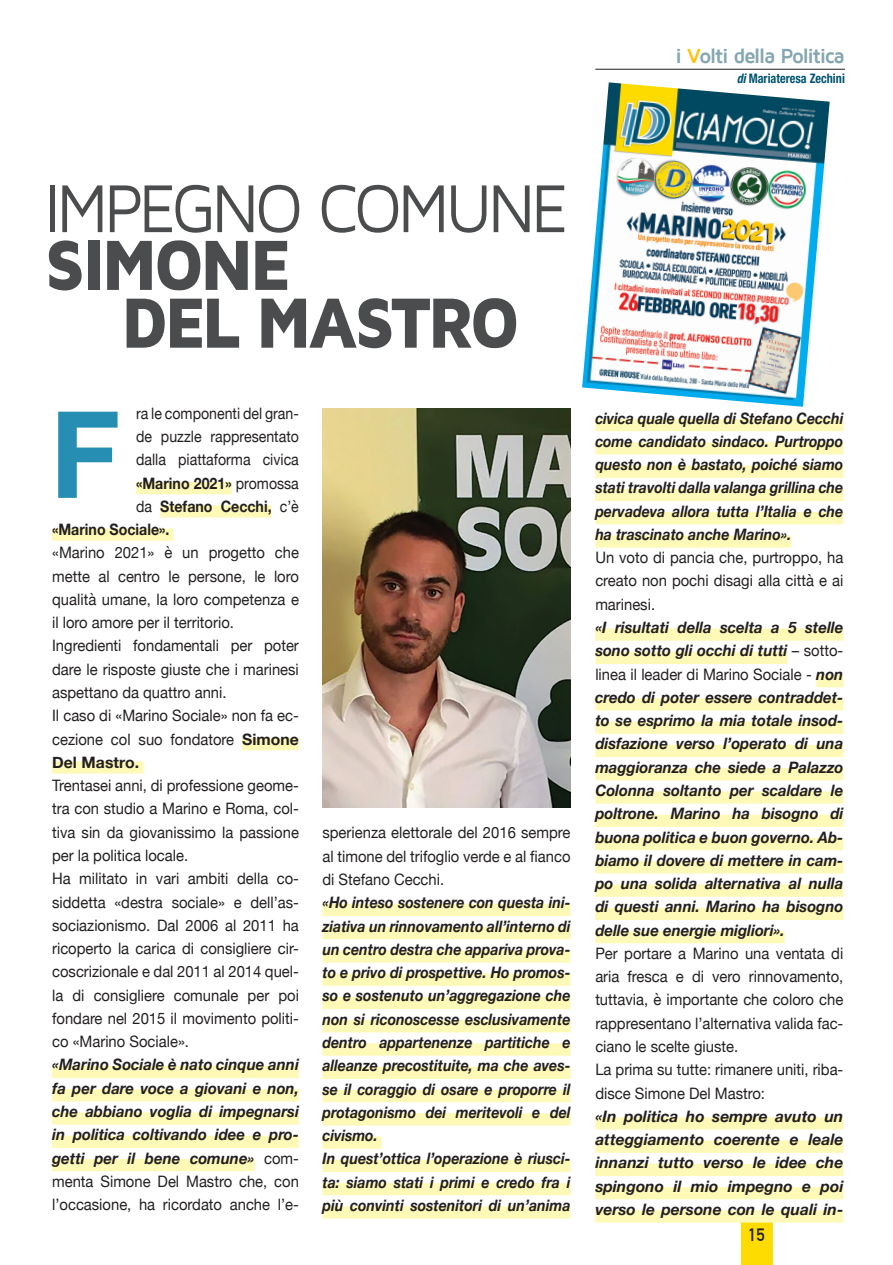
<style>
.page{position:relative;width:893px;height:1265px;background:#fff}
.page>*{position:absolute;margin:0;border:0;box-sizing:border-box;transform-origin:0 0}
.t1{font:700 120.75px "Helvetica Neue";color:#268eb2}
.t2{font:900 73.5px/57.8px "Maven Pro";letter-spacing:-.065em;color:#4b4c4d;scale:.93 1}
.t3{font:70px "Maven Pro";letter-spacing:-.065em;color:#4b4c4d;scale:.93 1}
.t4{font:700 21px "Maven Pro";letter-spacing:-.065em;color:#84a6b1}
.t5{font:700 17.5px "DIN Alternate";color:#231f20}
.t6{font:15.75px/23.3px "Helvetica Neue";color:#231f20;scale:.94 1}
.t7{font:italic 700 15.75px/23.3px "Helvetica Neue";color:#231f20;text-align:justify;scale:.95 1}
.t8{font:italic 700 15.75px/23.3px "Helvetica Neue";color:#231f20;scale:.9 1}
.t9{font:italic 700 15.75px/23.3px "Helvetica Neue";color:#231f20;text-align:justify}
.t10{font:15.75px "Helvetica Neue";color:#231f20;scale:.9 1}
.t11{font:700 15.75px "Helvetica Neue";color:#231f20;scale:.9 1}
.t12{font:700 condensed 13.12px "Helvetica Neue";color:#005471;scale:.93 1}
.s1{color:#fec210}
.s2{font-style:italic}
.s3{font-weight:400}
.s4{font-weight:700}
.s5{font-weight:400;font-style:normal}
</style>
<div class="page">
<hr style="left:595px;top:69px;width:250px;height:1px;background:#231f20">
<div style="left:741px;top:1215px;width:31px;height:50px;background:#ffdc01"></div>
<div style="left:136px;top:482px;width:96px;height:12px;background:#fff9b8"></div>
<div style="left:160px;top:505px;width:112px;height:12px;background:#fff9b8"></div>
<div style="left:52px;top:529px;width:121px;height:12px;background:#fff9b8"></div>
<div style="left:242px;top:738px;width:57px;height:12px;background:#fff9b8"></div>
<div style="left:52px;top:761px;width:92px;height:13px;background:#fff9b8"></div>
<div style="left:52px;top:1066px;width:247px;height:12px;background:#fff9b8"></div>
<div style="left:52px;top:1089px;width:247px;height:12px;background:#fff9b8"></div>
<div style="left:52px;top:1112px;width:247px;height:13px;background:#fff9b8"></div>
<div style="left:52px;top:1136px;width:247px;height:12px;background:#fff9b8"></div>
<div style="left:52px;top:1159px;width:203px;height:12px;background:#fff9b8"></div>
<div style="left:322px;top:904px;width:248px;height:12px;background:#fff9b8"></div>
<div style="left:322px;top:927px;width:248px;height:12px;background:#fff9b8"></div>
<div style="left:322px;top:950px;width:248px;height:13px;background:#fff9b8"></div>
<div style="left:322px;top:974px;width:248px;height:12px;background:#fff9b8"></div>
<div style="left:322px;top:997px;width:248px;height:12px;background:#fff9b8"></div>
<div style="left:322px;top:1020px;width:248px;height:12px;background:#fff9b8"></div>
<div style="left:322px;top:1043px;width:248px;height:13px;background:#fff9b8"></div>
<div style="left:322px;top:1067px;width:248px;height:12px;background:#fff9b8"></div>
<div style="left:322px;top:1090px;width:248px;height:12px;background:#fff9b8"></div>
<div style="left:322px;top:1113px;width:248px;height:12px;background:#fff9b8"></div>
<div style="left:322px;top:1136px;width:60px;height:13px;background:#fff9b8"></div>
<div style="left:322px;top:1160px;width:248px;height:12px;background:#fff9b8"></div>
<div style="left:322px;top:1183px;width:248px;height:12px;background:#fff9b8"></div>
<div style="left:322px;top:1206px;width:248px;height:13px;background:#fff9b8"></div>
<div style="left:595px;top:419px;width:248px;height:12px;background:#fff9b8"></div>
<div style="left:595px;top:442px;width:248px;height:13px;background:#fff9b8"></div>
<div style="left:595px;top:466px;width:248px;height:12px;background:#fff9b8"></div>
<div style="left:595px;top:489px;width:248px;height:12px;background:#fff9b8"></div>
<div style="left:595px;top:512px;width:248px;height:12px;background:#fff9b8"></div>
<div style="left:595px;top:535px;width:196px;height:13px;background:#fff9b8"></div>
<div style="left:595px;top:628px;width:248px;height:13px;background:#fff9b8"></div>
<div style="left:595px;top:652px;width:192px;height:12px;background:#fff9b8"></div>
<div style="left:816px;top:675px;width:27px;height:12px;background:#fff9b8"></div>
<div style="left:595px;top:698px;width:248px;height:13px;background:#fff9b8"></div>
<div style="left:595px;top:722px;width:248px;height:12px;background:#fff9b8"></div>
<div style="left:595px;top:745px;width:248px;height:12px;background:#fff9b8"></div>
<div style="left:595px;top:768px;width:248px;height:12px;background:#fff9b8"></div>
<div style="left:595px;top:791px;width:248px;height:13px;background:#fff9b8"></div>
<div style="left:595px;top:815px;width:248px;height:12px;background:#fff9b8"></div>
<div style="left:595px;top:838px;width:248px;height:12px;background:#fff9b8"></div>
<div style="left:595px;top:861px;width:248px;height:12px;background:#fff9b8"></div>
<div style="left:595px;top:884px;width:248px;height:13px;background:#fff9b8"></div>
<div style="left:595px;top:908px;width:248px;height:12px;background:#fff9b8"></div>
<div style="left:595px;top:931px;width:190px;height:12px;background:#fff9b8"></div>
<div style="left:595px;top:1117px;width:248px;height:12px;background:#fff9b8"></div>
<div style="left:595px;top:1141px;width:248px;height:12px;background:#fff9b8"></div>
<div style="left:595px;top:1164px;width:248px;height:12px;background:#fff9b8"></div>
<div style="left:595px;top:1187px;width:248px;height:12px;background:#fff9b8"></div>
<div style="left:595px;top:1210px;width:248px;height:13px;background:#fff9b8"></div>
<img style="left:322px;top:408px;width:248px;height:400px">
<img style="left:582px;top:82px;width:248px;height:325px">
<h3 class="t4" style="left:676px;top:45px;width:171px">i <span class="s1">V</span>olti della Politica</h3>
<p class="t12" style="left:737px;top:70px;width:118px"><span class="s2">di</span> Mariateresa Zechini</p>
<h3 class="t3" style="left:45px;top:172px;width:564px">IMPEGNO COMUNE</h3>
<h2 class="t2" style="left:121px;top:237px;width:431px;text-indent:-76px">SIMONE<br>DEL MASTRO</h2>
<p class="t10" style="left:136px;top:402px;width:182px">ra le componenti del gran-</p>
<p class="t10" style="left:136px;top:425px;width:182px">de puzzle rappresentato</p>
<p class="t10" style="left:136px;top:448px;width:182px">dalla piattaforma civica</p>
<p class="t11" style="left:136px;top:471px;width:182px">«Marino 2021» <span class="s3">promossa</span></p>
<p class="t11" style="left:136px;top:494px;width:182px"><span class="s3">da</span> Stefano Cecchi, <span class="s3">c’è</span></p>
<p class="t11" style="left:52px;top:517px;width:132px">«Marino Sociale».</p>
<p class="t6" style="left:52px;top:542px;width:264px">«Marino 2021» è un progetto che mette al centro le persone, le loro qualità umane, la loro competenza e il loro amore per il territorio.<br>Ingredienti fondamentali per poter dare le risposte giuste che i marinesi aspettano da quattro anni.<br>Il caso di «Marino Sociale» non fa ec&shy;cezione col suo fondatore <span class="s4">Simone<br>Del Mastro.</span></p>
<p class="t6" style="left:52px;top:775px;width:264px">Trentasei anni, di professione geome&shy;tra con studio a Marino e Roma, col&shy;tiva sin da giovanissimo la passione per la politica locale.<br>Ha militato in vari ambiti della co&shy;siddetta «destra sociale» e dell’as&shy;sociazionismo. Dal 2006 al 2011 ha ricoperto la carica di consigliere cir&shy;coscrizionale e dal 2011 al 2014 quel&shy;la di consigliere comunale per poi fondare nel 2015 il movimento politi&shy;co «Marino Sociale».</p>
<p class="t7" style="left:52px;top:1054px;width:261px">«Marino Sociale è nato cinque anni fa per dare voce a giovani e non, che abbiano voglia di impegnarsi in politica coltivando idee e pro&shy;getti per il bene comune» <span class="s5">com&shy;menta Simone Del Mastro che, con l’occasione, ha ricordato anche l’e-</span></p>
<h1 class="t1" style="left:50px;top:360px;width:72px">F</h1>
<p class="t6" style="left:322px;top:822px;width:265px;text-align:justify">sperienza elettorale del 2016 sempre al timone del trifoglio verde e al fianco di Stefano Cecchi.</p>
<p class="t8" style="left:322px;top:891px;width:277px">«Ho inteso sostenere con questa ini&shy;ziativa un rinnovamento all’interno di un centro destra che appariva prova&shy;to e privo di prospettive. Ho promos&shy;so e sostenuto un’aggregazione che non si riconoscesse esclusivamente dentro appartenenze partitiche e alleanze precostituite, ma che aves&shy;se il coraggio di osare e proporre il protagonismo dei meritevoli e del civismo.<br>In quest’ottica l’operazione è riusci&shy;ta: siamo stati i primi e credo fra i più convinti sostenitori di un’anima</p>
<p class="t8" style="left:595px;top:407px;width:277px;text-align:justify">civica quale quella di Stefano Cecchi come candidato sindaco. Purtroppo questo non è bastato, poiché siamo stati travolti dalla valanga grillina che pervadeva allora tutta l’Italia e che ha trascinato anche Marino».</p>
<p class="t6" style="left:595px;top:547px;width:265px;text-align:justify">Un voto di pancia che, purtroppo, ha creato non pochi disagi alla città e ai marinesi.</p>
<p class="t7" style="left:595px;top:616px;width:263px">«I risultati della scelta a 5 stelle sono sotto gli occhi di tutti <span class="s5">– sotto&shy;linea il leader di Marino Sociale -</span> non credo di poter essere contraddet&shy;to se esprimo la mia totale insod&shy;disfazione verso l’operato di una maggioranza che siede a Palazzo Colonna soltanto per scaldare le poltrone. Marino ha bisogno di buona politica e buon governo. Ab&shy;biamo il dovere di mettere in cam&shy;po una solida alternativa al nulla di questi anni. Marino ha bisogno delle sue energie migliori».</p>
<p class="t6" style="left:595px;top:943px;width:265px">Per portare a Marino una ventata di aria fresca e di vero rinnovamento, tuttavia, è importante che coloro che rappresentano l’alternativa valida fac&shy;ciano le scelte giuste.<br>La prima su tutte: rimanere uniti, riba&shy;disce Simone Del Mastro:</p>
<p class="t9" style="left:595px;top:1105px;width:250px">«In politica ho sempre avuto un atteggiamento coerente e leale innanzi tutto verso le idee che spingono il mio impegno e poi verso le persone con le quali in-</p>
<p class="t5" style="left:748px;top:1222px;width:18px">15</p>
</div>
